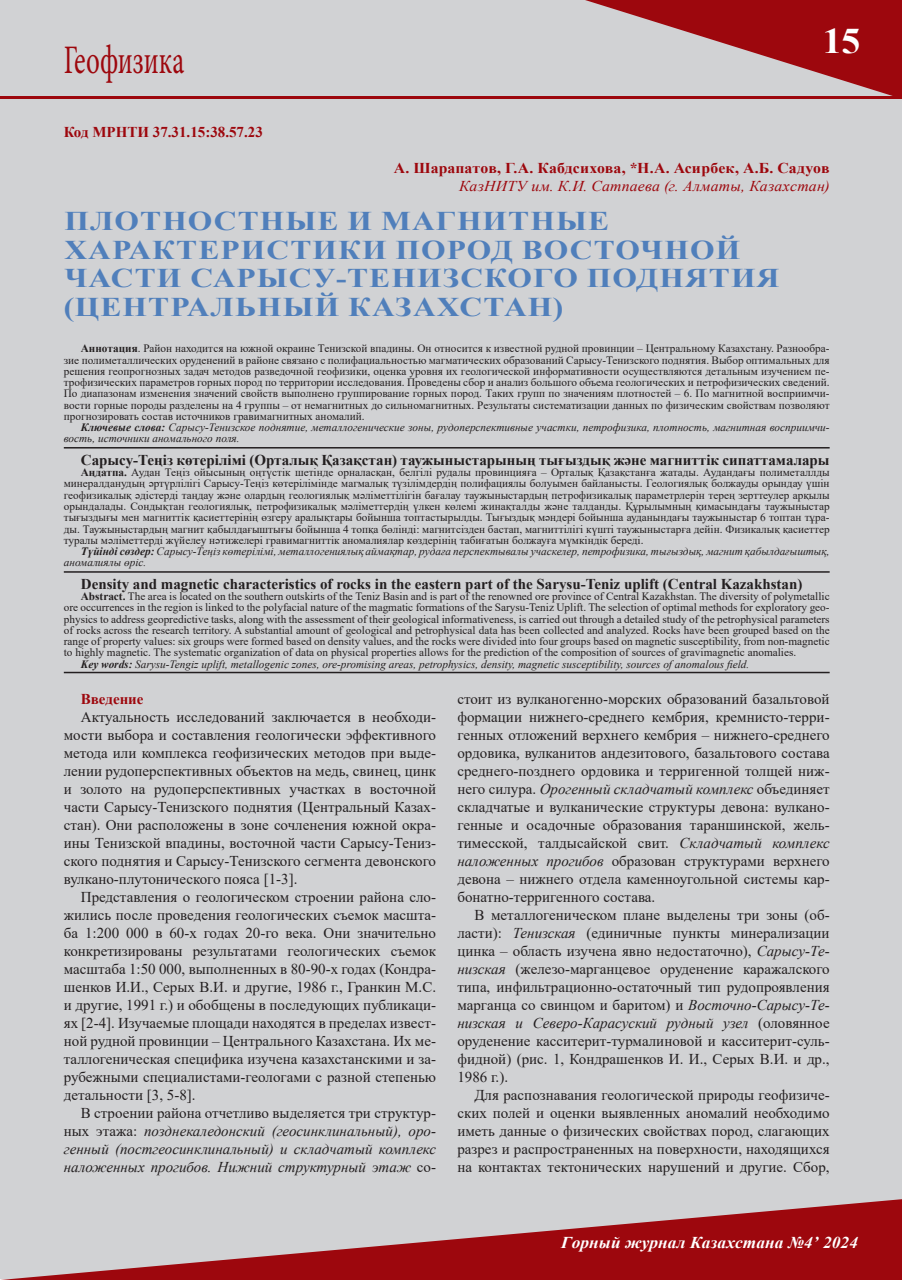
<style>
.page{position:relative;width:902px;height:1280px;background:#fff}
.page>*{position:absolute;margin:0;border:0;box-sizing:border-box;transform-origin:0 0}
.Рубрика{font:40.5px "Minion Pro";color:#9d070d;scale:.67 1}
.t1{font:700 36px "Times New Roman";color:#fff;scale:1.05 1}
.Заг{font:700 27px/28.5px "Times New Roman";letter-spacing:.035em;color:#507fbb;scale:1.17 1}
.t2{font:italic 700 16.5px "Times New Roman";letter-spacing:.005em;color:#fff;scale:1.05 1}
.t3{font:15px/18px "Times New Roman";color:#231f20;text-align:justify}
.t4{font:700 15px "Times New Roman";color:#231f20}
.t5{font:italic 15px/18px "Times New Roman";color:#231f20;text-align:justify}
.авто_новый{font:700 15px "Times New Roman";color:#9d070d;scale:1.05 1}
.автор_под_новый{font:italic 15px "Times New Roman";letter-spacing:.015em;color:#9d070d;scale:1.05 1}
.УДК{font:700 15px "Times New Roman";color:#9d070d}
.авто_новый-2{font:700 15px "Times New Roman";color:#9d070d}
.t6{font:11.25px/11.2px "Times New Roman";color:#231f20;text-align:justify}
.t7{font:italic 11.25px/11.2px "Times New Roman";color:#231f20}
.s1{font-weight:700}
.s2{font-style:normal}
.s3{font-style:italic}
</style>
<div class="page">
<div style="left:1px;top:1px;width:900px;height:1278px;background:#d1d2d4"></div>
<svg style="left:585px;top:0;width:316px;height:96px"></svg>
<svg style="left:0;top:1199px;width:901px;height:81px"></svg>
<hr style="left:1px;top:96px;width:900px;height:3px;background:#9d070d">
<hr style="left:64px;top:447px;width:765px;height:1px;background:#231f20">
<hr style="left:64px;top:571px;width:765px;height:2px;background:#231f20">
<hr style="left:64px;top:672px;width:765px;height:1px;background:#231f20">
<p class="Рубрика" style="left:64px;top:33px;width:181px">Геофизика</p>
<p class="УДК" style="left:64px;top:121px;width:200px">Код МРНТИ 37.31.15:38.57.23</p>
<h2 class="t1" style="left:822px;top:15px;width:38px">15</h2>
<p class="авто_новый" style="left:394px;top:157px;width:416px">А. Шарапатов, Г.А. Кабдсихова, *Н.А. Асирбек, А.Б. Садуов</p>
<p class="автор_под_новый" style="left:459px;top:176px;width:354px">КазНИТУ им. К.И. Сатпаева (г. Алматы, Казахстан)</p>
<p class="Заг" style="left:64px;top:206px;width:613px">ПЛОТНОСТНЫЕ И МАГНИТНЫЕ<br>ХАРАКТЕРИСТИКИ ПОРОД ВОСТОЧНОЙ<br>ЧАСТИ САРЫСУ-ТЕНИЗСКОГО ПОДНЯТИЯ (ЦЕНТРАЛЬНЫЙ КАЗАХСТАН)</p>
<p class="t6" style="left:64px;top:343px;width:767px;text-indent:17px"><span class="s1">Аннотация</span>. Район находится на южной окраине Тенизской впадины. Он относится к известной рудной провинции – Центральному Казахстану. Разнообра&shy;зие полиметаллических оруденений в районе связано с полифациальностью магматических образований Сарысу-Тенизского поднятия. Выбор оптимальных для решения геопрогнозных задач методов разведочной геофизики, оценка уровня их геологической информативности осуществляются детальным изучением пе&shy;трофизических параметров горных пород по территории исследования. Проведены сбор и анализ большого объема геологических и петрофизических сведений.<br>По диапазонам изменения значений свойств выполнено группирование горных пород. Таких групп по значениям плотностей – 6. По магнитной восприимчи&shy;вости горные породы разделены на 4 группы – от немагнитных до сильномагнитных. Результаты систематизации данных по физическим свойствам позволяют прогнозировать состав источников гравимагнитных аномалий.</p>
<p class="t7" style="left:64px;top:422px;width:767px;text-indent:17px"><span class="s1">Ключевые слова:</span> Сарысу-Тенизское поднятие, металлогенические зоны, рудоперспективные участки, петрофизика, плотность, магнитная восприимчи&shy;вость, источники аномального поля.</p>
<p class="t4" style="left:81px;top:449px;width:750px">Сарысу-Теңіз көтерілімі (Орталық Қазақстан) таужыныстарының тығыздық және магниттік сипаттамалары</p>
<p class="t6" style="left:64px;top:466px;width:767px;text-indent:17px"><span class="s1">Аңдатпа.</span> Аудан Теңіз ойысының оңтүстік шетінде орналасқан, белгілі рудалы провинцияға – Орталық Қазақстанға жатады. Аудандағы полиметаллды минералданудың әртүрлілігі Сарысу-Теңіз көтерілімінде магмалық түзілімдердің полифациялы болуымен байланысты. Геологиялық болжауды орындау үшін геофизикалық әдістерді таңдау және олардың геологиялық мәліметтілігін бағалау таужыныстардың петрофизикалық параметрлерін терең зерттеулер арқылы орындалады. Сондықтан геологиялық, петрофизикалық мәліметтердің үлкен көлемі жинақталды және талданды. Құрылымның қимасындағы таужыныстар тығыздығы мен магниттік қасиеттерінің өзгеру аралықтары бойынша топтастырылды. Тығыздық мәндері бойынша ауданындағы таужыныстар 6 топтан тұра&shy;ды. Таужыныстардың магнит қабылдағыштығы бойынша 4 топқа бөлінді: магнитсізден бастап, магниттілігі күшті таужыныстарға дейін. Физикалық қасиеттер туралы мәліметтерді жүйелеу нәтижелері гравимагниттік аномалиялар көздерінің табиғатын болжауға мүмкіндік береді.</p>
<p class="t7" style="left:64px;top:545px;width:767px;text-indent:17px"><span class="s1">Түйінді сөздер:</span> Сарысу-Теңіз көтерілімі, металлогениялық аймақтар, рудаға перспектывалы учаскелер, петрофизика, тығыздық, магнит қабылдағыштық, аномалиялы өріс.</p>
<p class="t4" style="left:81px;top:573px;width:723px">Density and magnetic characteristics of rocks in the eastern part of the Sarysu-Teniz uplift (Central Kazakhstan)</p>
<p class="t6" style="left:64px;top:590px;width:767px;text-indent:17px"><span class="s1">Abstract.</span> The area is located on the southern outskirts of the Teniz Basin and is part of the renowned ore province of Central Kazakhstan. The diversity of polymetallic ore occurrences in the region is linked to the polyfacial nature of the magmatic formations of the Sarysu-Teniz Uplift. The selection of optimal methods for exploratory geo&shy;physics to address geopredictive tasks, along with the assessment of their geological informativeness, is carried out through a detailed study of the petrophysical parameters of rocks across the research territory. A substantial amount of geological and petrophysical data has been collected and analyzed. Rocks have been grouped based on the range of property values: six groups were formed based on density values, and the rocks were divided into four groups based on magnetic susceptibility, from non-magnetic to highly magnetic. The systematic organization of data on physical properties allows for the prediction of the composition of sources of gravimagnetic anomalies.</p>
<p class="t7" style="left:81px;top:658px;width:670px"><span class="s1">Key words:</span> Sarysu-Tengiz uplift, metallogenic zones, ore-promising areas, petrophysics, density, magnetic susceptibility, sources of anomalous field.</p>
<p class="авто_новый-2" style="left:81px;top:688px;width:64px">Введение</p>
<p class="t3" style="left:64px;top:707px;width:374px;text-indent:17px">Актуальность исследований заключается в необходи&shy;мости выбора и составления геологически эффективного метода или комплекса геофизических методов при выде&shy;лении рудоперспективных объектов на медь, свинец, цинк и золото на рудоперспективных участках в восточной части Сарысу-Тенизского поднятия (Центральный Казах&shy;стан). Они расположены в зоне сочленения южной окра&shy;ины Тенизской впадины, восточной части Сарысу-Тениз&shy;ского поднятия и Сарысу-Тенизского сегмента девонского вулкано-плутонического пояса [1-3].</p>
<p class="t3" style="left:64px;top:887px;width:374px;text-indent:17px">Представления о геологическом строении района сло&shy;жились после проведения геологических съемок масшта&shy;ба 1:200 000 в 60-х годах 20-го века. Они значительно конкретизированы результатами геологических съемок масштаба 1:50 000, выполненных в 80-90-х годах (Кондра&shy;шенков И.И., Серых В.И. и другие, 1986 г., Гранкин М.С. и другие, 1991 г.) и обобщены в последующих публикаци&shy;ях [2-4]. Изучаемые площади находятся в пределах извест&shy;ной рудной провинции – Центрального Казахстана. Их ме&shy;таллогеническая специфика изучена казахстанскими и за&shy;рубежными специалистами-геологами с разной степенью детальности [3, 5-8].</p>
<p class="t5" style="left:64px;top:1104px;width:374px;text-indent:17px"><span class="s2">В строении района отчетливо выделяется три структур&shy;ных этажа:</span> позднекаледонский (геосинклинальный), оро&shy;генный (постгеосинклинальный) и складчатый комплекс наложенных прогибов. Нижний структурный этаж <span class="s2">со-</span></p>
<p class="t3" style="left:457px;top:689px;width:374px">стоит из вулканогенно-морских образований базальтовой формации нижнего-среднего кембрия, кремнисто-терри&shy;генных отложений верхнего кембрия – нижнего-среднего ордовика, вулканитов андезитового, базальтового состава среднего-позднего ордовика и терригенной толщей ниж&shy;него силура. <span class="s3">Орогенный складчатый комплекс</span> объединяет складчатые и вулканические структуры девона: вулкано&shy;генные и осадочные образования тараншинской, жель&shy;тимесской, талдысайской свит. <span class="s3">Складчатый комплекс наложенных прогибов</span> образован структурами верхнего девона – нижнего отдела каменноугольной системы кар&shy;бонатно-терригенного состава.</p>
<p class="t3" style="left:457px;top:905px;width:374px;text-indent:17px">В металлогеническом плане выделены три зоны (об&shy;ласти): <span class="s3">Тенизская</span> (единичные пункты минерализации цинка – область изучена явно недостаточно), <span class="s3">Сарысу-Те&shy;низская</span> (железо-марганцевое оруденение каражалского типа, инфильтрационно-остаточный тип рудопроявления марганца со свинцом и баритом) и <span class="s3">Восточно-Сарысу-Те&shy;низская и Северо-Карасуский рудный узел</span> (оловянное оруденение касситерит-турмалиновой и касситерит-суль&shy;фидной) (рис. 1, Кондрашенков И. И., Серых В.И. и др., 1986 г.).</p>
<p class="t3" style="left:457px;top:1085px;width:374px;text-indent:17px">Для распознавания геологической природы геофизиче&shy;ских полей и оценки выявленных аномалий необходимо иметь данные о физических свойствах пород, слагающих разрез и распространенных на поверхности, находящихся на контактах тектонических нарушений и другие. Сбор,</p>
<h3 class="t2" style="left:561px;top:1231px;width:284px">Горный журнал Казахстана №4’ 2024</h3>
</div>
